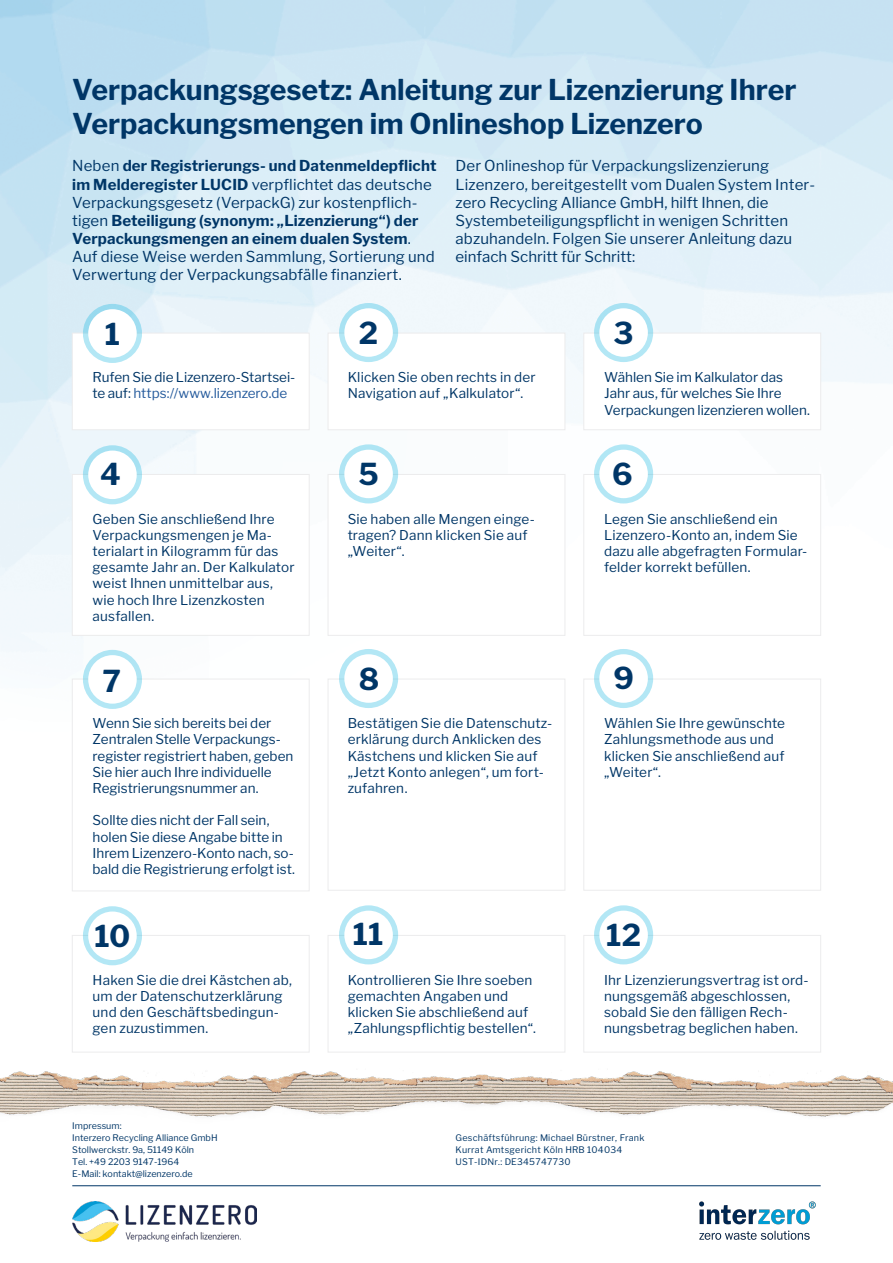
<style>
.page{position:relative;width:893px;height:1263px;background:#fff}
.page>*{position:absolute;margin:0;border:0;box-sizing:border-box;transform-origin:0 0}
.t1{font:700 30px "Libre Franklin";color:#003667}
.t2{font:700 28.5px/34.2px "Libre Franklin";color:#003667}
.t3{font:15px/18px "Libre Franklin";letter-spacing:.005em;color:#003667}
.t4{font:13.5px/16.2px "Libre Franklin";letter-spacing:.01em;color:#003667}
.t5{font:9px/12px "Libre Franklin";color:#003667}
.t6{font:9px/12px "Libre Franklin";letter-spacing:.03em;color:#003667}
.s1{font-weight:700}
.s2{color:#245a9c}
</style>
<div class="page">
<img style="left:0;top:1071px;width:893px;height:46px">
<hr style="left:72px;top:1185px;width:749px;height:1px;background:#003667">
<img style="left:72px;top:1201px;width:185px;height:41px">
<div style="left:72px;top:333px;width:238px;height:97px;background:#fff;border:1px solid #ececed"></div>
<div style="left:72px;top:474px;width:238px;height:162px;background:#fff;border:1px solid #ececed"></div>
<div style="left:72px;top:935px;width:238px;height:117px;background:#fff;border:1px solid #ececed"></div>
<div style="left:72px;top:679px;width:238px;height:212px;background:#fff;border:1px solid #ececed"></div>
<div style="left:328px;top:333px;width:237px;height:97px;background:#fff;border:1px solid #ececed"></div>
<div style="left:328px;top:474px;width:237px;height:162px;background:#fff;border:1px solid #ececed"></div>
<div style="left:328px;top:935px;width:237px;height:117px;background:#fff;border:1px solid #ececed"></div>
<div style="left:328px;top:679px;width:237px;height:212px;background:#fff;border:1px solid #ececed"></div>
<div style="left:583px;top:333px;width:238px;height:97px;background:#fff;border:1px solid #ececed"></div>
<div style="left:583px;top:474px;width:238px;height:162px;background:#fff;border:1px solid #ececed"></div>
<div style="left:583px;top:935px;width:238px;height:117px;background:#fff;border:1px solid #ececed"></div>
<div style="left:583px;top:679px;width:238px;height:212px;background:#fff;border:1px solid #ececed"></div>
<div style="left:83px;top:304px;width:59px;height:59px;border:8px solid #00b1df;border-radius:50%"></div>
<div style="left:88px;top:309px;width:49px;height:49px;background:#fff;border-radius:50%"></div>
<div style="left:83px;top:445px;width:59px;height:59px;border:8px solid #00b1df;border-radius:50%"></div>
<div style="left:88px;top:451px;width:49px;height:48px;background:#fff;border-radius:50%"></div>
<div style="left:83px;top:906px;width:59px;height:59px;border:8px solid #00b1df;border-radius:50%"></div>
<div style="left:88px;top:911px;width:49px;height:49px;background:#fff;border-radius:50%"></div>
<div style="left:83px;top:650px;width:59px;height:59px;border:8px solid #00b1df;border-radius:50%"></div>
<div style="left:88px;top:655px;width:49px;height:49px;background:#fff;border-radius:50%"></div>
<div style="left:339px;top:303px;width:59px;height:59px;border:8px solid #00b1df;border-radius:50%"></div>
<div style="left:344px;top:308px;width:49px;height:49px;background:#fff;border-radius:50%"></div>
<div style="left:339px;top:444px;width:59px;height:59px;border:8px solid #00b1df;border-radius:50%"></div>
<div style="left:344px;top:450px;width:49px;height:48px;background:#fff;border-radius:50%"></div>
<div style="left:339px;top:905px;width:59px;height:59px;border:8px solid #00b1df;border-radius:50%"></div>
<div style="left:344px;top:911px;width:49px;height:48px;background:#fff;border-radius:50%"></div>
<div style="left:339px;top:649px;width:59px;height:59px;border:8px solid #00b1df;border-radius:50%"></div>
<div style="left:344px;top:654px;width:49px;height:49px;background:#fff;border-radius:50%"></div>
<div style="left:594px;top:303px;width:59px;height:59px;border:8px solid #00b1df;border-radius:50%"></div>
<div style="left:599px;top:308px;width:49px;height:49px;background:#fff;border-radius:50%"></div>
<div style="left:594px;top:444px;width:59px;height:59px;border:8px solid #00b1df;border-radius:50%"></div>
<div style="left:599px;top:450px;width:49px;height:48px;background:#fff;border-radius:50%"></div>
<div style="left:594px;top:905px;width:59px;height:59px;border:8px solid #00b1df;border-radius:50%"></div>
<div style="left:599px;top:911px;width:49px;height:48px;background:#fff;border-radius:50%"></div>
<div style="left:594px;top:649px;width:59px;height:59px;border:8px solid #00b1df;border-radius:50%"></div>
<div style="left:599px;top:654px;width:49px;height:49px;background:#fff;border-radius:50%"></div>
<img style="left:699px;top:1201px;width:117px;height:39px">
<h2 class="t2" style="left:72px;top:72px;width:726px">Verpackungsgesetz: Anleitung zur Lizenzierung Ihrer<br>Verpackungsmengen im Onlineshop Lizenzero</h2>
<p class="t3" style="left:72px;top:157px;width:366px">Neben <span class="s1">der Registrierungs- und Datenmeldepflicht im Melderegister LUCID</span> verpflichtet das deutsche Verpackungsgesetz (VerpackG) zur kostenpflich&shy;tigen <span class="s1">Beteiligung (synonym: „Lizenzierung“) der Verpackungsmengen an einem dualen System</span>.<br>Auf diese Weise werden Sammlung, Sortierung und Verwertung der Verpackungsabfälle finanziert.</p>
<p class="t3" style="left:455px;top:157px;width:361px">Der Onlineshop für Verpackungslizenzierung Lizenzero, bereitgestellt vom Dualen System Inter&shy;zero Recycling Alliance GmbH, hilft Ihnen, die Systembeteiligungspflicht in wenigen Schritten abzuhandeln. Folgen Sie unserer Anleitung dazu einfach Schritt für Schritt:</p>
<h1 class="t1" style="left:105px;top:316px;width:17px">1</h1>
<h1 class="t1" style="left:359px;top:315px;width:21px">2</h1>
<h1 class="t1" style="left:614px;top:315px;width:22px">3</h1>
<p class="t4" style="left:93px;top:369px;width:204px">Rufen Sie die Lizenzero-Startsei&shy;te auf: <span class="s2">https://www.lizenzero.de</span></p>
<p class="t4" style="left:348px;top:369px;width:190px">Klicken Sie oben rechts in der<br>Navigation auf „Kalkulator“.</p>
<p class="t4" style="left:604px;top:369px;width:207px">Wählen Sie im Kalkulator das<br>Jahr aus, für welches Sie Ihre<br>Verpackungen lizenzieren wollen.</p>
<h1 class="t1" style="left:100px;top:456px;width:22px">4</h1>
<h1 class="t1" style="left:358px;top:456px;width:22px">5</h1>
<h1 class="t1" style="left:612px;top:456px;width:22px">6</h1>
<p class="t4" style="left:93px;top:510px;width:203px">Geben Sie anschließend Ihre<br>Verpackungsmengen je Ma&shy;terialart in Kilogramm für das gesamte Jahr an. Der Kalkulator weist Ihnen unmittelbar aus, wie hoch Ihre Lizenzkosten ausfallen.</p>
<p class="t4" style="left:348px;top:510px;width:189px">Sie haben alle Mengen einge&shy;tragen? Dann klicken Sie auf „Weiter“.</p>
<p class="t4" style="left:604px;top:510px;width:205px">Legen Sie anschließend ein<br>Lizenzero-Konto an, indem Sie dazu alle abgefragten Formular&shy;felder korrekt befüllen.</p>
<h1 class="t1" style="left:103px;top:663px;width:20px">7</h1>
<h1 class="t1" style="left:359px;top:661px;width:22px">8</h1>
<h1 class="t1" style="left:613px;top:660px;width:22px">9</h1>
<p class="t4" style="left:93px;top:715px;width:202px">Wenn Sie sich bereits bei der<br>Zentralen Stelle Verpackungs&shy;register registriert haben, geben<br>Sie hier auch Ihre individuelle<br>Registrierungsnummer an.</p>
<p class="t4" style="left:93px;top:812px;width:204px">Sollte dies nicht der Fall sein, holen Sie diese Angabe bitte in Ihrem Lizenzero-Konto nach, so&shy;bald die Registrierung erfolgt ist.</p>
<p class="t4" style="left:348px;top:715px;width:206px">Bestätigen Sie die Datenschutz&shy;erklärung durch Anklicken des<br>Kästchens und klicken Sie auf „Jetzt Konto anlegen“, um fort&shy;zufahren.</p>
<p class="t4" style="left:604px;top:715px;width:182px">Wählen Sie Ihre gewünschte<br>Zahlungsmethode aus und klicken Sie anschließend auf „Weiter“.</p>
<h1 class="t1" style="left:95px;top:918px;width:37px">10</h1>
<h1 class="t1" style="left:353px;top:916px;width:32px">11</h1>
<h1 class="t1" style="left:606px;top:917px;width:36px">12</h1>
<p class="t4" style="left:93px;top:971px;width:201px">Haken Sie die drei Kästchen ab, um der Datenschutzerklärung und den Geschäftsbedingun&shy;gen zuzustimmen.</p>
<p class="t4" style="left:348px;top:971px;width:190px">Kontrollieren Sie Ihre soeben gemachten Angaben und klicken Sie abschließend auf „Zahlungspflichtig bestellen“.</p>
<p class="t4" style="left:604px;top:971px;width:206px">Ihr Lizenzierungsvertrag ist ord&shy;nungsgemäß abgeschlossen, sobald Sie den fälligen Rech&shy;nungsbetrag beglichen haben.</p>
<p class="t5" style="left:72px;top:1119px;width:147px">Impressum:<br>Interzero Recycling Alliance GmbH<br>Stollwerckstr. 9a, 51149 Köln<br>Tel. +49 2203 9147-1964<br>E-Mail: kontakt@lizenzero.de</p>
<p class="t6" style="left:455px;top:1131px;width:191px">Geschäftsführung: Michael Bürstner, Frank<br>Kurrat Amtsgericht Köln HRB 104034<br>UST-IDNr.: DE345747730</p>
</div>
